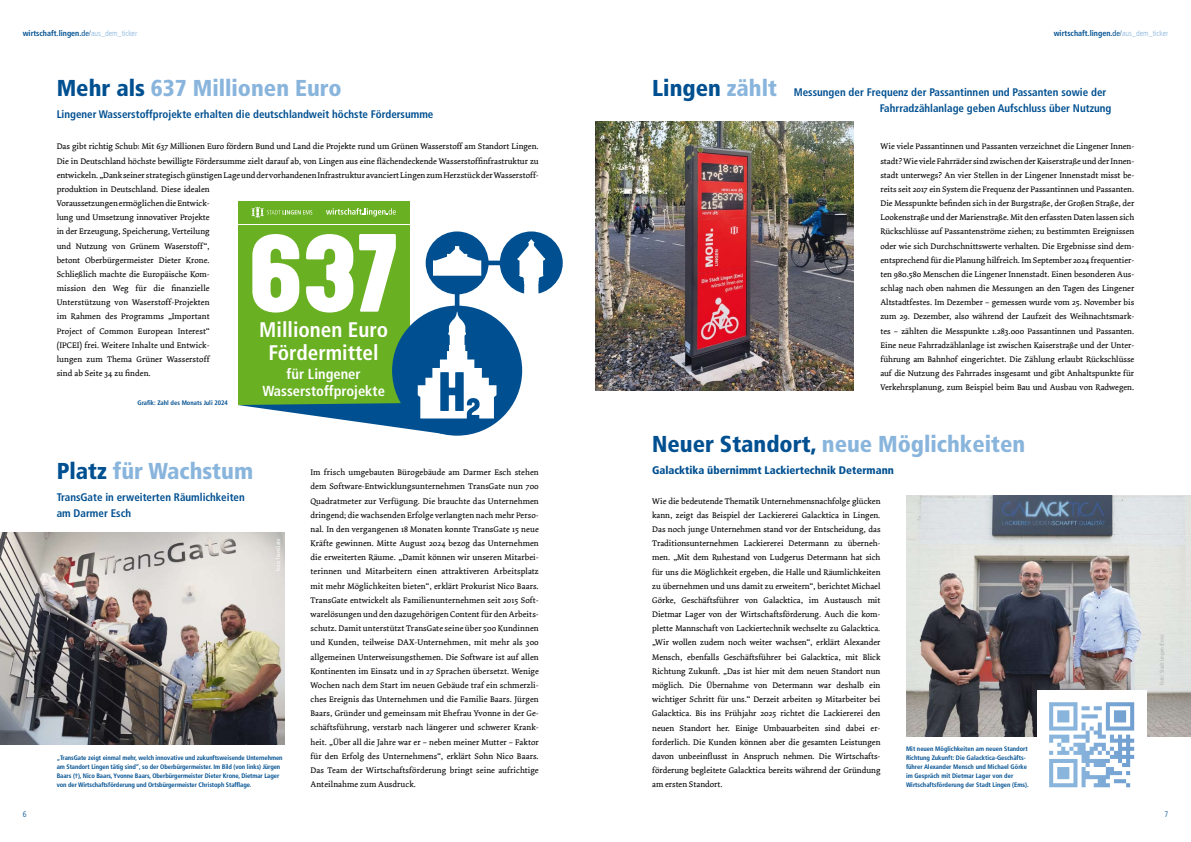
<style>
.page{position:relative;width:1191px;height:842px;background:#fff}
.page>*{position:absolute;margin:0;border:0;box-sizing:border-box;transform-origin:0 0}
.t1{font:900 condensed 23px "Frutiger LT Com";color:#89b5dd}
.t2{font:900 condensed 23px "Frutiger LT Com";color:#005091}
.t3{font:700 condensed 21.1px/23.1px "Frutiger LT Com";color:#fff;text-align:center}
.t4{font:700 condensed 14.5px/17.2px "Frutiger LT Com";color:#fff;text-align:center}
.t5{font:700 condensed 11px/16px "Frutiger LT Com";color:#005091}
.t6{font:900 condensed 11px "Frutiger LT Com";color:#005091}
.t7{font:8.5px/14.2px "Dolly";color:#000;text-align:justify}
.t8{font:700 condensed 8px "Frutiger LT Com";color:#005091}
.t9{font:300 condensed 8px "Frutiger LT Com";color:#005091}
.t10{font:700 condensed 6.5px/9px "Frutiger LT Com";letter-spacing:-.01em;color:#005091}
.t11{font:condensed 5.5px "Frutiger LT Com";color:#b1b3b4}
.t12{font:condensed 5.5px "Frutiger LT Com";color:#e3e4e5}
.t13{font:condensed 5.5px "Frutiger LT Com";color:#fff}
.s1{font-weight:400}
.s2{font-weight:300}
.s3{font-weight:300;color:#89b5dd}
.s4{color:#005091}
.s5{color:#89b5dd}
</style>
<div class="page">
<img style="left:906px;top:495px;width:285px;height:241px">
<img style="left:0;top:532px;width:285px;height:213px">
<img style="left:595px;top:121px;width:258px;height:269px">
<div style="left:238px;top:225px;width:171px;height:180px;background:#6ab023"></div>
<div style="left:238px;top:201px;width:171px;height:23px;background:#6ab023"></div>
<svg style="left:326px;top:208px;width:70px;height:8px"></svg>
<svg style="left:251px;top:207px;width:61px;height:11px"></svg>
<div style="left:392px;top:306px;width:130px;height:130px;background:#005091;border-radius:50%"></div>
<hr style="left:477px;top:261px;width:25px;height:4px;background:#005091">
<div style="left:500px;top:231px;width:63px;height:63px;background:#005091;border-radius:50%"></div>
<svg style="left:517px;top:239px;width:28px;height:55px"></svg>
<svg style="left:238px;top:234px;width:258px;height:200px"></svg>
<svg style="left:1036px;top:690px;width:110px;height:98px"></svg>
<svg style="left:1049px;top:702px;width:85px;height:33px"></svg>
<p class="t8" style="left:23px;top:28px;width:116px">wirtschaft.lingen.<span class="s1">de</span><span class="s2">/</span><span class="s3">aus_dem_ticker</span></p>
<h1 class="t1" style="left:57px;top:74px;width:286px"><span class="s4">Mehr als</span> 637 Millionen Euro</h1>
<p class="t5" style="left:57px;top:107px;width:378px">Lingener Wasserstoffprojekte erhalten die deutschlandweit höchste Fördersumme</p>
<p class="t7" style="left:57px;top:140px;width:483px;text-align:left">Das gibt richtig Schub: Mit 637 Millionen Euro fördern Bund und Land die Projekte rund um Grünen Wasserstoff am Standort Lingen.<br>Die in Deutschland höchste bewilligte Fördersumme zielt darauf ab, von Lingen aus eine flächendeckende Wasserstoffinfrastruktur zu entwickeln. „Dank seiner strategisch günstigen Lage und der vorhandenen Infrastruktur avanciert Lingen zum Herzstück der Wasserstoff&shy;produktion in Deutschland. Diese idealen<br>Voraussetzungen ermöglichen die Entwick-<br>lung und Umsetzung innovativer Projekte<br>in der Erzeugung, Speicherung, Verteilung<br>und Nutzung von Grünem Waserstoff“,<br>betont Oberbürgermeister Dieter Krone.<br>Schließlich machte die Europäische Kom-<br>mission den Weg für die finanzielle<br>Unterstützung von Waserstoff-Projekten<br>im Rahmen des Programms „Important<br>Project of Common European Interest“<br>(IPCEI) frei. Weitere Inhalte und Entwick-<br>lungen zum Thema Grüner Wasserstoff<br>sind ab Seite 34 zu finden.</p>
<h2 class="t3" style="left:259px;top:318px;width:130px">Millionen Euro<br>Fördermittel</h2>
<h3 class="t4" style="left:262px;top:365px;width:124px">für Lingener<br>Wasserstoffprojekte</h3>
<p class="t10" style="left:137px;top:398px;width:92px">Grafik: Zahl des Monats Juli 2024</p>
<p class="t9" style="left:23px;top:809px;width:5px">6</p>
<h1 class="t1" style="left:57px;top:457px;width:198px"><span class="s4">Platz</span> für Wachstum</h1>
<p class="t5" style="left:57px;top:489px;width:189px">TransGate in erweiterten Räumlichkeiten am Darmer Esch</p>
<p class="t13" style="left:275px;top:571px;width:34px;rotate:-90deg">Foto: TransGate</p>
<p class="t10" style="left:57px;top:753px;width:227px">„TransGate zeigt einmal mehr, welch innovative und zukunftsweisende Unternehmen am Standort Lingen tätig sind“, so der Oberbürgermeister. Im Bild (von links) Jürgen Baars ( ), Nico Baars, Yvonne Baars, Oberbürgermeister Dieter Krone, Dietmar Lager von der Wirtschaftsförderung und Ortsbürgermeister Christoph Stafflage.</p>
<p class="t7" style="left:310px;top:466px;width:230px">Im frisch umgebauten Bürogebäude am Darmer Esch stehen dem Software-Entwicklungsunternehmen TransGate nun 700<br>Quadratmeter zur Verfügung. Die brauchte das Unternehmen dringend; die wachsenden Erfolge verlangten nach mehr Perso&shy;nal. In den vergangenen 18 Monaten konnte TransGate 15 neue Kräfte gewinnen. Mitte August 2024 bezog das Unternehmen die erweiterten Räume. „Damit können wir unseren Mitarbei&shy;terinnen und Mitarbeitern einen attraktiveren Arbeitsplatz mit mehr Möglichkeiten bieten“, erklärt Prokurist Nico Baars.<br>TransGate entwickelt als Familienunternehmen seit 2015 Soft&shy;warelösungen und den dazugehörigen Content für den Arbeits&shy;schutz. Damit unterstützt TransGate seine über 500 Kundinnen und Kunden, teilweise DAX-Unternehmen, mit mehr als 300 allgemeinen Unterweisungsthemen. Die Software ist auf allen Kontinenten im Einsatz und in 27 Sprachen übersetzt. Wenige Wochen nach dem Start im neuen Gebäude traf ein schmerzli&shy;ches Ereignis das Unternehmen und die Familie Baars. Jürgen Baars, Gründer und gemeinsam mit Ehefrau Yvonne in der Ge&shy;schäftsführung, verstarb nach längerer und schwerer Krank&shy;heit. „Über all die Jahre war er – neben meiner Mutter – Faktor für den Erfolg des Unternehmens“, erklärt Sohn Nico Baars.<br>Das Team der Wirtschaftsförderung bringt seine aufrichtige Anteilnahme zum Ausdruck.</p>
<p class="t12" style="left:626px;top:377px;width:45px;rotate:-90deg">Foto: Olaf Schnieders</p>
<h1 class="t2" style="left:652px;top:74px;width:126px">Lingen <span class="s5">zählt</span></h1>
<p class="t8" style="left:1053px;top:28px;width:116px">wirtschaft.lingen.<span class="s1">de</span><span class="s2">/</span><span class="s3">aus_dem_ticker</span></p>
<p class="t5" style="left:879px;top:84px;width:233px;text-indent:-86px">Messungen der Frequenz der Passantinnen und Passanten sowie der<br>Fahrradzählanlage geben Aufschluss über Nutzung</p>
<p class="t7" style="left:880px;top:140px;width:255px">Wie viele Passantinnen und Passanten verzeichnet die Lingener Innen&shy;stadt? Wie viele Fahrräder sind zwischen der Kaiserstraße und der Innen&shy;stadt unterwegs? An vier Stellen in der Lingener Innenstadt misst be&shy;reits seit 2017 ein System die Frequenz der Passantinnen und Passanten.<br>Die Messpunkte befinden sich in der Burgstraße, der Großen Straße, der Lookenstraße und der Marienstraße. Mit den erfassten Daten lassen sich Rückschlüsse auf Passantenströme ziehen; zu bestimmten Ereignissen oder wie sich Durchschnittswerte verhalten. Die Ergebnisse sind dem&shy;entsprechend für die Planung hilfreich. Im September 2024 frequentier&shy;ten 980.580 Menschen die Lingener Innenstadt. Einen besonderen Aus&shy;schlag nach oben nahmen die Messungen an den Tagen des Lingener Altstadtfestes. Im Dezember – gemessen wurde vom 25. November bis zum 29. Dezember, also während der Laufzeit des Weihnachtsmark&shy;tes – zählten die Messpunkte 1.283.000 Passantinnen und Passanten.<br>Eine neue Fahrradzählanlage ist zwischen Kaiserstraße und der Unter&shy;führung am Bahnhof eingerichtet. Die Zählung erlaubt Rückschlüsse auf die Nutzung des Fahrrades insgesamt und gibt Anhaltspunkte für Verkehrsplanung, zum Beispiel beim Bau und Ausbau von Radwegen.</p>
<h1 class="t1" style="left:652px;top:430px;width:374px"><span class="s4">Neuer Standort,</span> neue Möglichkeiten</h1>
<p class="t6" style="left:652px;top:464px;width:243px">Galacktika übernimmt Lackiertechnik Determann</p>
<p class="t7" style="left:652px;top:494px;width:230px">Wie die bedeutende Thematik Unternehmensnachfolge glücken kann, zeigt das Beispiel der Lackiererei Galacktica in Lingen.<br>Das noch junge Unternehmen stand vor der Entscheidung, das Traditionsunternehmen Lackiererei Determann zu überneh&shy;men. „Mit dem Ruhestand von Ludgerus Determann hat sich für uns die Möglichkeit ergeben, die Halle und Räumlichkeiten zu übernehmen und uns damit zu erweitern“, berichtet Michael Görke, Geschäftsführer von Galacktica, im Austausch mit Dietmar Lager von der Wirtschaftsförderung. Auch die kom&shy;plette Mannschaft von Lackiertechnik wechselte zu Galacktica. „Wir wollen zudem noch weiter wachsen“, erklärt Alexander Mensch, ebenfalls Geschäftsführer bei Galacktica, mit Blick Richtung Zukunft. „Das ist hier mit dem neuen Standort nun möglich. Die Übernahme von Determann war deshalb ein wichtiger Schritt für uns.“ Derzeit arbeiten 19 Mitarbeiter bei Galacktica. Bis ins Frühjahr 2025 richtet die Lackiererei den neuen Standort her. Einige Umbauarbeiten sind dabei er&shy;forderlich. Die Kunden können aber die gesamten Leistungen davon unbeeinflusst in Anspruch nehmen. Die Wirtschafts&shy;förderung begleitete Galacktica bereits während der Gründung am ersten Standort.</p>
<p class="t10" style="left:906px;top:744px;width:124px">Mit neuen Möglichkeiten am neuen Standort Richtung Zukunft: Die Galacktica-Geschäfts&shy;führer Alexander Mensch und Michael Görke im Gespräch mit Dietmar Lager von der Wirtschaftsförderung der Stadt Lingen (Ems).</p>
<p class="t11" style="left:1158px;top:685px;width:52px;rotate:-90deg">Foto: Stadt Lingen (Ems)</p>
<p class="t9" style="left:1164px;top:809px;width:5px">7</p>
</div>
